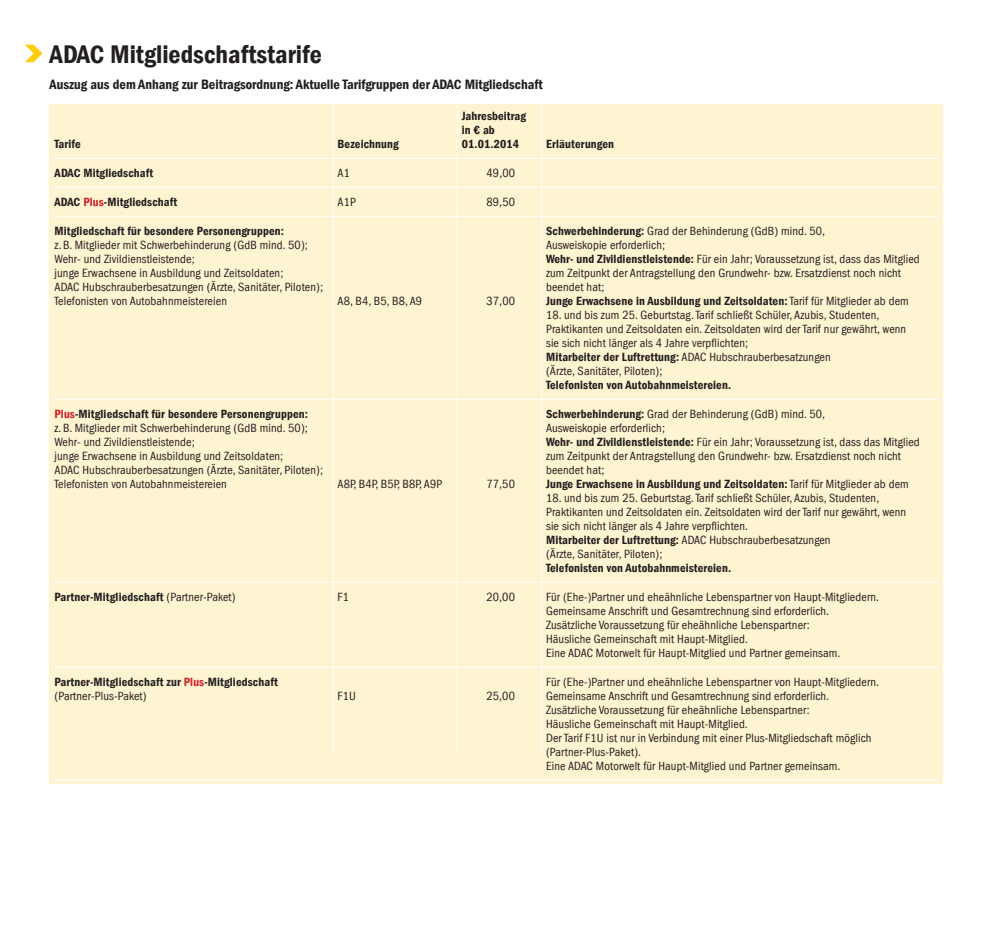
<style>
.page{position:relative;width:993px;height:943px;background:#fff}
.page>*{position:absolute;margin:0;border:0;box-sizing:border-box;transform-origin:0 0}
.t1{font:26.25px "Franklin Gothic LT Com Dm Cn";color:#231f20}
.t2{font:14px "Franklin Gothic LT Com Dm Cn";color:#231f20}
.t3{font:condensed 12.25px/14px "Franklin Gothic LT Com";letter-spacing:.01em;color:#231f20}
.t4{font:12.25px/14px "Franklin Gothic LT Com Dm Cn";letter-spacing:.01em;color:#231f20}
.s1{color:#d1232a}
.s2{font-family:"Franklin Gothic LT Com Dm Cn";font-stretch:normal}
.s3{font-family:"Franklin Gothic LT Com";font-stretch:condensed}
</style>
<div class="page">
<svg style="left:25px;top:45px;width:17px;height:17px"></svg>
<div style="left:50px;top:104px;width:893px;height:680px;background:#fef4d2"></div>
<hr style="left:55px;top:158px;width:883px;height:1px;background:#fff">
<hr style="left:55px;top:187px;width:883px;height:1px;background:#fff">
<hr style="left:55px;top:216px;width:883px;height:1px;background:#fff">
<hr style="left:55px;top:399px;width:883px;height:1px;background:#fff">
<hr style="left:55px;top:581px;width:883px;height:1px;background:#fff">
<hr style="left:55px;top:666px;width:883px;height:1px;background:#fff">
<hr style="left:55px;top:779px;width:883px;height:1px;background:#fff">
<hr style="left:332px;top:104px;width:1px;height:648px;background:#fff">
<hr style="left:456px;top:104px;width:1px;height:648px;background:#fff">
<hr style="left:541px;top:104px;width:1px;height:648px;background:#fff">
<h1 class="t1" style="left:50px;top:39px;width:273px">ADAC Mitgliedschaftstarife</h1>
<p class="t2" style="left:50px;top:76px;width:494px">Auszug aus dem Anhang zur Beitragsordnung: Aktuelle Tarifgruppen der ADAC Mitgliedschaft</p>
<p class="t4" style="left:461px;top:109px;width:66px">Jahresbeitrag in € ab</p>
<p class="t4" style="left:55px;top:137px;width:28px">Tarife</p>
<p class="t4" style="left:337px;top:137px;width:63px">Bezeichnung</p>
<p class="t4" style="left:461px;top:137px;width:59px">01.01.2014</p>
<p class="t4" style="left:546px;top:137px;width:69px">Erläuterungen</p>
<p class="t4" style="left:55px;top:166px;width:100px">ADAC Mitgliedschaft</p>
<p class="t3" style="left:337px;top:166px;width:14px">A1</p>
<p class="t3" style="left:486px;top:166px;width:30px">49,00</p>
<p class="t4" style="left:55px;top:195px;width:124px">ADAC <span class="s1">Plus</span>-Mitgliedschaft</p>
<p class="t3" style="left:337px;top:195px;width:20px">A1P</p>
<p class="t3" style="left:486px;top:195px;width:30px">89,50</p>
<p class="t4" style="left:55px;top:224px;width:231px">Mitgliedschaft für besondere Personengruppen:</p>
<p class="t3" style="left:546px;top:224px;width:280px"><span class="s2">Schwerbehinderung:</span> Grad der Behinderung (GdB) mind. 50,</p>
<p class="t3" style="left:55px;top:238px;width:255px">z. B. Mitglieder mit Schwerbehinderung (GdB mind. 50);</p>
<p class="t3" style="left:546px;top:238px;width:120px">Ausweiskopie erforderlich;</p>
<p class="t3" style="left:55px;top:252px;width:142px">Wehr- und Zivildienstleistende;</p>
<p class="t3" style="left:546px;top:252px;width:375px"><span class="s2">Wehr- und Zivildienstleistende:</span> Für ein Jahr; Voraussetzung ist, dass das Mitglied</p>
<p class="t3" style="left:55px;top:266px;width:230px">junge Erwachsene in Ausbildung und Zeitsoldaten;</p>
<p class="t3" style="left:546px;top:266px;width:356px">zum Zeitpunkt der Antragstellung den Grundwehr- bzw. Ersatzdienst noch nicht</p>
<p class="t3" style="left:55px;top:280px;width:270px">ADAC Hubschrauberbesatzungen (Ärzte, Sanitäter, Piloten);</p>
<p class="t3" style="left:546px;top:280px;width:60px">beendet hat;</p>
<p class="t3" style="left:55px;top:294px;width:174px">Telefonisten von Autobahnmeistereien</p>
<p class="t3" style="left:337px;top:294px;width:86px">A8, B4, B5, B8, A9</p>
<p class="t3" style="left:486px;top:294px;width:30px">37,00</p>
<p class="t4" style="left:546px;top:294px;width:364px">Junge Erwachsene in Ausbildung und Zeitsoldaten: <span class="s3">Tarif für Mitglieder ab dem</span></p>
<p class="t3" style="left:546px;top:308px;width:361px">18. und bis zum 25. Geburtstag. Tarif schließt Schüler, Azubis, Studenten, Praktikanten und Zeitsoldaten ein. Zeitsoldaten wird der Tarif nur gewährt, wenn sie sich nicht länger als 4 Jahre verpflichten;<br><span class="s2">Mitarbeiter der Luftrettung:</span> ADAC Hubschrauberbesatzungen<br>(Ärzte, Sanitäter, Piloten);</p>
<p class="t4" style="left:546px;top:378px;width:186px">Telefonisten von Autobahnmeistereien.</p>
<p class="t4" style="left:55px;top:407px;width:255px"><span class="s1">Plus</span>-Mitgliedschaft für besondere Personengruppen:</p>
<p class="t3" style="left:546px;top:407px;width:280px"><span class="s2">Schwerbehinderung:</span> Grad der Behinderung (GdB) mind. 50,</p>
<p class="t3" style="left:55px;top:421px;width:255px">z. B. Mitglieder mit Schwerbehinderung (GdB mind. 50);</p>
<p class="t3" style="left:546px;top:421px;width:120px">Ausweiskopie erforderlich;</p>
<p class="t3" style="left:55px;top:435px;width:142px">Wehr- und Zivildienstleistende;</p>
<p class="t3" style="left:546px;top:435px;width:375px"><span class="s2">Wehr- und Zivildienstleistende:</span> Für ein Jahr; Voraussetzung ist, dass das Mitglied</p>
<p class="t3" style="left:55px;top:449px;width:230px">junge Erwachsene in Ausbildung und Zeitsoldaten;</p>
<p class="t3" style="left:546px;top:449px;width:356px">zum Zeitpunkt der Antragstellung den Grundwehr- bzw. Ersatzdienst noch nicht</p>
<p class="t3" style="left:55px;top:463px;width:270px">ADAC Hubschrauberbesatzungen (Ärzte, Sanitäter, Piloten);</p>
<p class="t3" style="left:546px;top:463px;width:60px">beendet hat;</p>
<p class="t3" style="left:55px;top:477px;width:174px">Telefonisten von Autobahnmeistereien</p>
<p class="t3" style="left:337px;top:477px;width:106px">A8P, B4P, B5P, B8P, A9P</p>
<p class="t3" style="left:486px;top:477px;width:30px">77,50</p>
<p class="t4" style="left:546px;top:477px;width:364px">Junge Erwachsene in Ausbildung und Zeitsoldaten: <span class="s3">Tarif für Mitglieder ab dem</span></p>
<p class="t3" style="left:546px;top:491px;width:361px">18. und bis zum 25. Geburtstag. Tarif schließt Schüler, Azubis, Studenten, Praktikanten und Zeitsoldaten ein. Zeitsoldaten wird der Tarif nur gewährt, wenn sie sich nicht länger als 4 Jahre verpflichten.<br><span class="s2">Mitarbeiter der Luftrettung:</span> ADAC Hubschrauberbesatzungen<br>(Ärzte, Sanitäter, Piloten);</p>
<p class="t4" style="left:546px;top:561px;width:186px">Telefonisten von Autobahnmeistereien.</p>
<p class="t4" style="left:54px;top:589px;width:182px">Partner-Mitgliedschaft <span class="s3">(Partner-Paket)</span></p>
<p class="t3" style="left:337px;top:590px;width:13px">F1</p>
<p class="t3" style="left:486px;top:590px;width:30px">20,00</p>
<p class="t3" style="left:546px;top:590px;width:334px">Für (Ehe-)Partner und eheähnliche Lebenspartner von Haupt-Mitgliedern.<br>Gemeinsame Anschrift und Gesamtrechnung sind erforderlich.<br>Zusätzliche Voraussetzung für eheähnliche Lebenspartner:<br>Häusliche Gemeinschaft mit Haupt-Mitglied.<br>Eine ADAC Motorwelt für Haupt-Mitglied und Partner gemeinsam.</p>
<p class="t4" style="left:54px;top:674px;width:225px">Partner-Mitgliedschaft zur <span class="s1">Plus</span>-Mitgliedschaft</p>
<p class="t3" style="left:546px;top:674px;width:334px">Für (Ehe-)Partner und eheähnliche Lebenspartner von Haupt-Mitgliedern.</p>
<p class="t3" style="left:54px;top:688px;width:94px">(Partner-Plus-Paket)</p>
<p class="t3" style="left:337px;top:688px;width:20px">F1U</p>
<p class="t3" style="left:486px;top:688px;width:30px">25,00</p>
<p class="t3" style="left:546px;top:688px;width:327px">Gemeinsame Anschrift und Gesamtrechnung sind erforderlich.<br>Zusätzliche Voraussetzung für eheähnliche Lebenspartner:<br>Häusliche Gemeinschaft mit Haupt-Mitglied.<br>Der Tarif F1U ist nur in Verbindung mit einer Plus-Mitgliedschaft möglich (Partner-Plus-Paket).<br>Eine ADAC Motorwelt für Haupt-Mitglied und Partner gemeinsam.</p>
</div>
